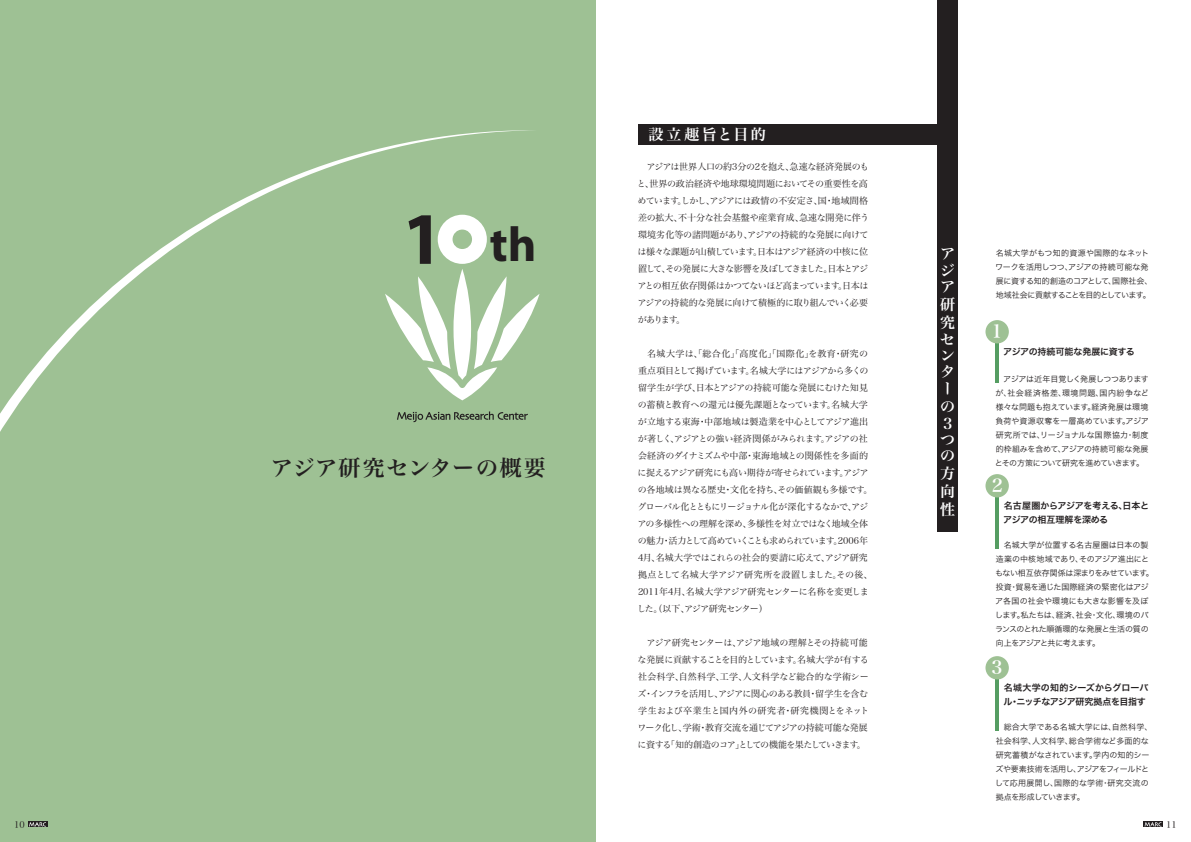
<style>
.page{position:relative;width:1191px;height:842px;background:#fff}
.page>*{position:absolute;margin:0;border:0;box-sizing:border-box;transform-origin:0 0}
.t1{font:700 49px "Myriad Pro";color:#231f20}
.t2{font:22px "Hira Min Pro W6";letter-spacing:.055em;color:#231f20}
.t3{font:18px "Hira Min Pro W6";color:#fff}
.t4{font:15px/17.1px "Hira Min Pro W6";letter-spacing:.155em;color:#fff;text-align:justify}
.t5{font:9px/17px "Hira Min Pro W3";letter-spacing:-.035em;color:#231f20}
.t6{font:9px/14px "Hira Kaku Pro W6";letter-spacing:-.02em;color:#231f20}
.t7{font:9px "Hira Min Pro N W3";color:#231f20}
.t8{font:8px/14px "Hira Kaku Pro W3";letter-spacing:-.015em;color:#231f20}
.s1{font-size:74.6px}
</style>
<div class="page">
<div style="left:0;top:1px;width:595px;height:841px;background:#9ec194"></div>
<svg style="left:0;top:130px;width:532px;height:302px"></svg>
<div style="left:28px;top:822px;width:20px;height:5px;background:#231f20"></div>
<svg style="left:29px;top:822px;width:17px;height:5px"></svg>
<div style="left:1143px;top:822px;width:20px;height:5px;background:#231f20"></div>
<svg style="left:1144px;top:822px;width:17px;height:5px"></svg>
<svg style="left:397px;top:411px;width:131px;height:11px"></svg>
<svg style="left:385px;top:215px;width:154px;height:185px"></svg>
<div style="left:937px;top:1px;width:21px;height:531px;background:#231f20"></div>
<div style="left:638px;top:124px;width:307px;height:21px;background:#231f20"></div>
<hr style="left:995px;top:341px;width:3px;height:42px;background:#559d62">
<div style="left:985px;top:320px;width:23px;height:23px;background:#9ec194;border-radius:50%"></div>
<hr style="left:995px;top:677px;width:3px;height:54px;background:#559d62">
<div style="left:985px;top:656px;width:23px;height:23px;background:#9ec194;border-radius:50%"></div>
<hr style="left:995px;top:495px;width:3px;height:54px;background:#559d62">
<div style="left:985px;top:474px;width:23px;height:23px;background:#9ec194;border-radius:50%"></div>
<h1 class="t1" style="left:402px;top:213px;width:136px"><span class="s1">1</span> th</h1>
<h2 class="t2" style="left:271px;top:449px;width:277px">アジア研究センターの概要</h2>
<h3 class="t4" style="left:648px;top:125px;width:119px">設立趣旨と目的</h3>
<p class="t5" style="left:637px;top:157px;width:234px;text-align:justify">　アジアは世界人口の約3分の2を抱え、急速な経済発展のもと、世界の政治経済や地球環境問題においてその重要性を高めています。しかし、アジアには政情の不安定さ、国・地域間格差の拡大、不十分な社会基盤や産業育成、急速な開発に伴う環境劣化等の諸問題があり、アジアの持続的な発展に向けては様々な課題が山積しています。日本はアジア経済の中核に位置して、その発展に大きな影響を及ぼしてきました。日本とアジアとの相互依存関係はかつてないほど高まっています。日本はアジアの持続的な発展に向けて積極的に取り組んでいく必要があります。</p>
<p class="t5" style="left:637px;top:344px;width:237px">　名城大学は、「総合化」「高度化」「国際化」を教育・研究の重点項目として掲げています。名城大学にはアジアから多くの留学生が学び、日本とアジアの持続可能な発展にむけた知見の蓄積と教育への還元は優先課題となっています。名城大学が立地する東海・中部地域は製造業を中心としてアジア進出が著しく、アジアとの強い経済関係がみられます。アジアの社会経済のダイナミズムや中部・東海地域との関係性を多面的に捉えるアジア研究にも高い期待が寄せられています。アジアの各地域は異なる歴史・文化を持ち、その価値観も多様です。グローバル化とともにリージョナル化が深化するなかで、アジアの多様性への理解を深め、多様性を対立ではなく地域全体の魅力・活力として高めていくことも求められています。2006年<br>4月、名城大学ではこれらの社会的要請に応えて、アジア研究拠点として名城大学アジア研究所を設置しました。その後、<br>2011年4月、名城大学アジア研究センターに名称を変更しました。（以下、アジア研究センター）</p>
<p class="t5" style="left:637px;top:633px;width:233px">　アジア研究センターは、アジア地域の理解とその持続可能な発展に貢献することを目的としています。名城大学が有する社会科学、自然科学、工学、人文科学など総合的な学術シーズ・インフラを活用し、アジアに関心のある教員・留学生を含む学生および卒業生と国内外の研究者・研究機関とをネットワーク化し、学術・教育交流を通じてアジアの持続可能な発展に資する「知的創造のコア」としての機能を果たしていきます。</p>
<h3 class="t4" style="left:940px;top:243px;width:17px">アジア研究センターの３つの方向性</h3>
<p class="t8" style="left:995px;top:245px;width:159px">名城大学がもつ知的資源や国際的なネットワークを活用しつつ、アジアの持続可能な発展に資する知的創造のコアとして、国際社会、地域社会に貢献することを目的としています。</p>
<h3 class="t3" style="left:991px;top:316px;width:13px">1</h3>
<p class="t6" style="left:1003px;top:344px;width:133px">アジアの持続可能な発展に資する</p>
<p class="t8" style="left:995px;top:371px;width:155px;text-align:justify">　アジアは近年目覚しく発展しつつありますが、社会経済格差、環境問題、国内紛争など様々な問題も抱えています。経済発展は環境負荷や資源収奪を一層高めています。アジア研究所では、リージョナルな国際協力・制度的枠組みを含めて、アジアの持続可能な発展とその方策について研究を進めていきます。</p>
<h3 class="t3" style="left:988px;top:470px;width:19px">２</h3>
<p class="t6" style="left:1003px;top:498px;width:147px">名古屋圏からアジアを考える、日本とアジアの相互理解を深める</p>
<p class="t8" style="left:995px;top:537px;width:160px">　名城大学が位置する名古屋圏は日本の製造業の中核地域であり、そのアジア進出にともない相互依存関係は深まりをみせています。投資・貿易を通じた国際経済の緊密化はアジア各国の社会や環境にも大きな影響を及ぼします。私たちは、経済、社会・文化、環境のバランスのとれた順循環的な発展と生活の質の向上をアジアと共に考えます。</p>
<h3 class="t3" style="left:991px;top:652px;width:13px">3</h3>
<p class="t6" style="left:1003px;top:680px;width:146px">名城大学の知的シーズからグローバル・ニッチなアジア研究拠点を目指す</p>
<p class="t8" style="left:995px;top:719px;width:159px">　総合大学である名城大学には、自然科学、社会科学、人文科学、総合学術など多面的な研究蓄積がなされています。学内の知的シーズや要素技術を活用し、アジアをフィールドとして応用展開し、国際的な学術・研究交流の拠点を形成していきます。</p>
<p class="t7" style="left:14px;top:817px;width:12px">10</p>
<p class="t7" style="left:1166px;top:817px;width:12px">11</p>
</div>
